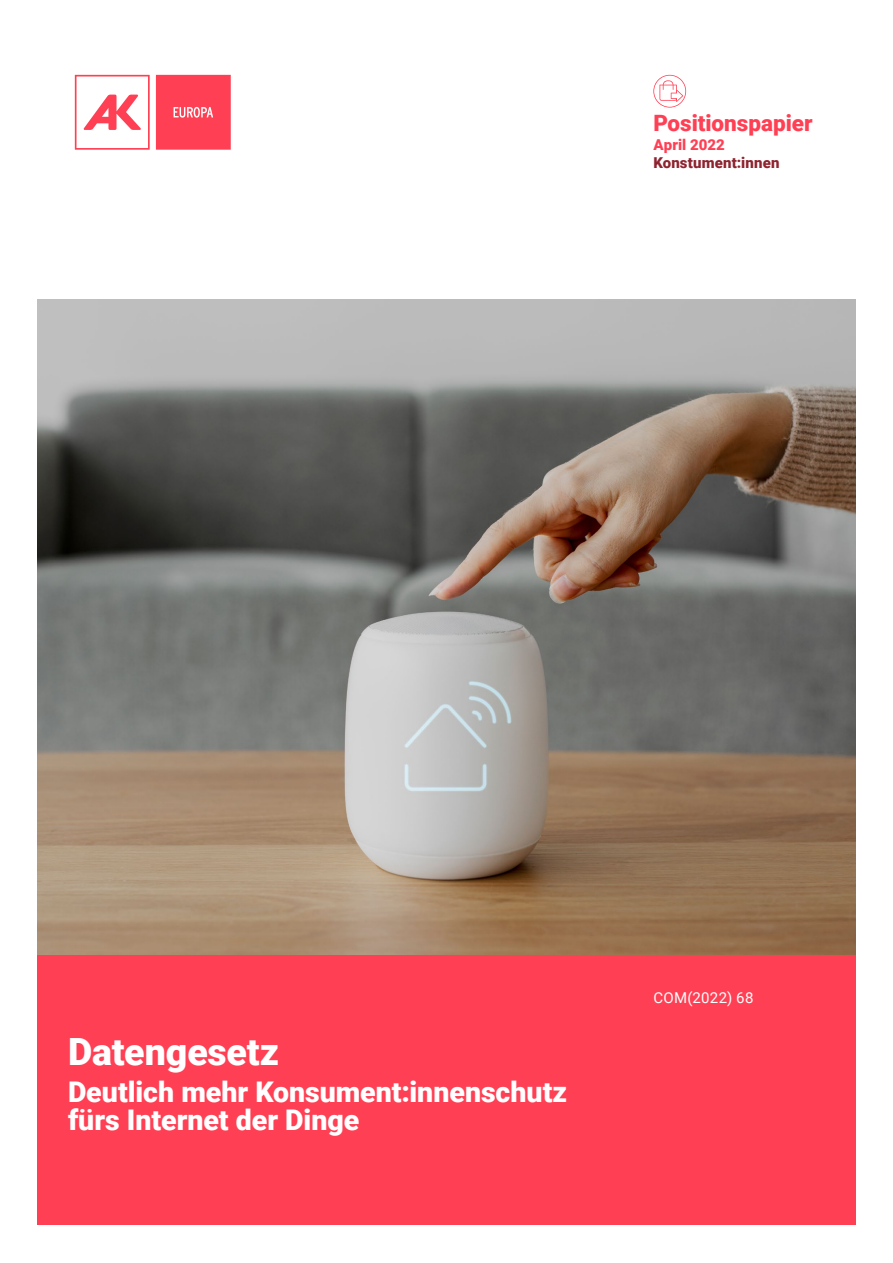
<style>
.page{position:relative;width:893px;height:1263px;background:#fff}
.page>*{position:absolute;margin:0;border:0;box-sizing:border-box;transform-origin:0 0}
.t1{font:900 37.5px "Roboto";letter-spacing:-.005em;color:#fff}
.t2{font:900 28.5px/28px "Roboto";color:#fff}
.t3{font:900 22.5px "Roboto";color:#ff4054}
.t4{font:900 15px "Roboto";letter-spacing:.01em;color:#8e2430}
.t5{font:15px "Roboto";letter-spacing:.025em;color:#fff}
.t6{font:900 15px "Roboto";letter-spacing:.005em;color:#ff4054}
</style>
<div class="page">
<svg style="left:75px;top:75px;width:75px;height:75px"></svg>
<svg style="left:156px;top:75px;width:75px;height:75px;background:#ff475a"></svg>
<div style="left:37px;top:954px;width:818px;height:271px;background:#ff4054"></div>
<img style="left:37px;top:299px;width:818px;height:655px">
<svg style="left:653px;top:75px;width:33px;height:33px"></svg>
<p class="t3" style="left:653px;top:107px;width:161px">Positionspapier</p>
<p class="t6" style="left:653px;top:134px;width:73px">April 2022</p>
<p class="t4" style="left:653px;top:153px;width:128px">Konstument:innen</p>
<h1 class="t1" style="left:68px;top:1025px;width:213px">Datengesetz</h1>
<p class="t2" style="left:68px;top:1077px;width:501px">Deutlich mehr Konsument:innenschutz fürs Internet der Dinge</p>
<p class="t5" style="left:653px;top:987px;width:102px">COM(2022) 68</p>
</div>
